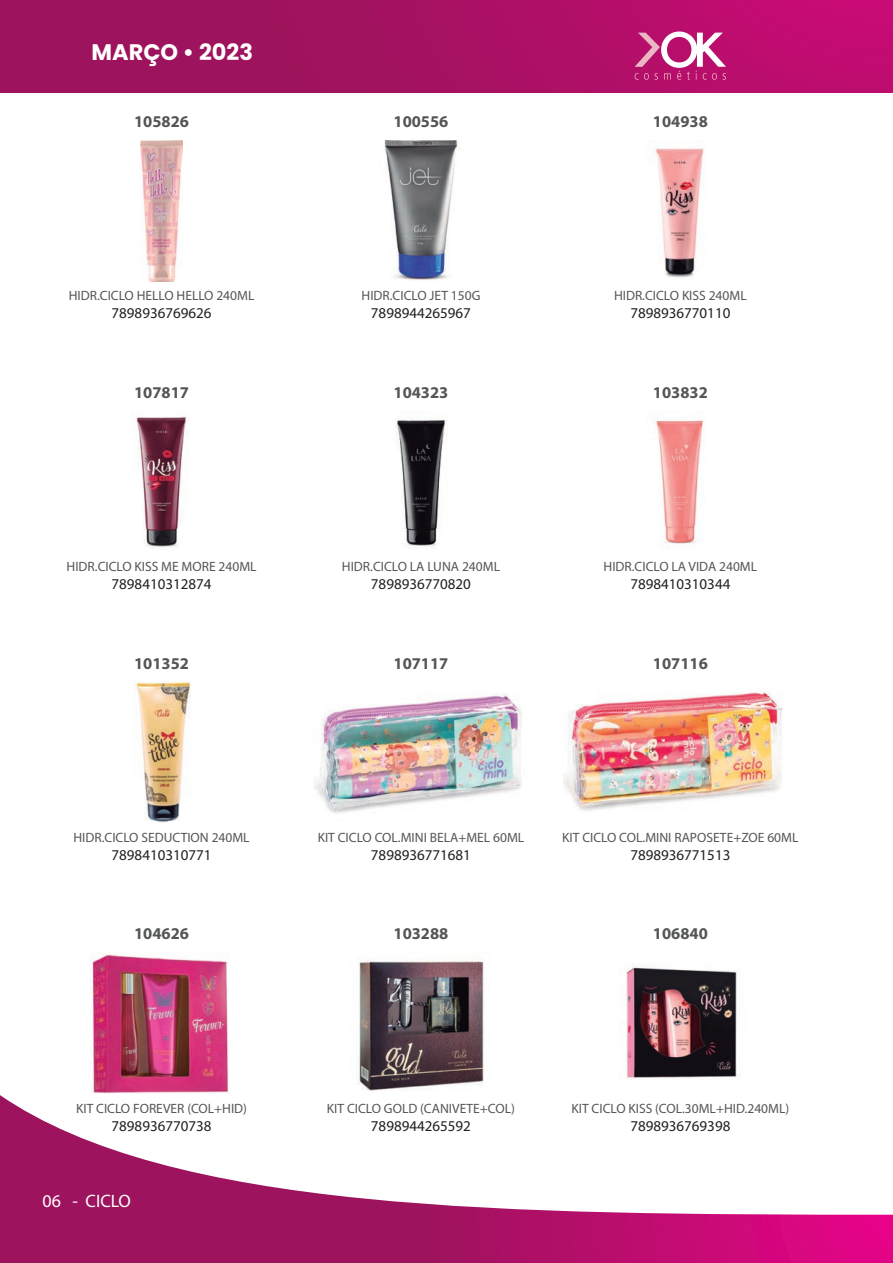
<style>
.page{position:relative;width:893px;height:1263px;background:#fff}
.page>*{position:absolute;margin:0;border:0;box-sizing:border-box;transform-origin:0 0}
.t1{font:700 22.5px "Poppins";color:#fff}
.t2{font:18px "Myriad Pro";color:#fff}
.t3{font:700 16.5px "Myriad Pro";color:#545557}
.t4{font:15px "Myriad Pro";color:#231f20}
.t5{font:13.5px "Myriad Pro";color:#545557}
</style>
<div class="page">
<div style="left:0;top:0;width:893px;height:92px;background:linear-gradient(to right,#951558,#c20c71)"></div>
<svg style="left:0;top:1095px;width:893px;height:168px"></svg>
<svg style="left:635px;top:32px;width:91px;height:48px"></svg>
<img style="left:140px;top:140px;width:43px;height:141px">
<img style="left:384px;top:140px;width:77px;height:140px">
<img style="left:655px;top:140px;width:49px;height:138px">
<img style="left:135px;top:416px;width:52px;height:133px">
<img style="left:395px;top:419px;width:53px;height:130px">
<img style="left:653px;top:419px;width:52px;height:129px">
<img style="left:133px;top:682px;width:57px;height:140px">
<img style="left:314px;top:693px;width:208px;height:121px">
<img style="left:564px;top:692px;width:219px;height:119px">
<img style="left:90px;top:954px;width:139px;height:139px">
<img style="left:357px;top:958px;width:127px;height:133px">
<img style="left:622px;top:964px;width:119px;height:116px">
<h1 class="t1" style="left:91px;top:39px;width:163px">MARÇO • 2023</h1>
<p class="t3" style="left:134px;top:111px;width:56px">105826</p>
<p class="t3" style="left:393px;top:111px;width:56px">100556</p>
<p class="t3" style="left:653px;top:111px;width:56px">104938</p>
<p class="t5" style="left:69px;top:287px;width:187px">HIDR.CICLO HELLO HELLO 240ML</p>
<p class="t4" style="left:112px;top:304px;width:102px">7898936769626</p>
<p class="t5" style="left:361px;top:287px;width:120px">HIDR.CICLO JET 150G</p>
<p class="t4" style="left:371px;top:304px;width:102px">7898944265967</p>
<p class="t5" style="left:614px;top:287px;width:134px">HIDR.CICLO KISS 240ML</p>
<p class="t4" style="left:630px;top:304px;width:102px">7898936770110</p>
<p class="t3" style="left:134px;top:382px;width:56px">107817</p>
<p class="t3" style="left:393px;top:382px;width:56px">104323</p>
<p class="t3" style="left:653px;top:382px;width:56px">103832</p>
<p class="t5" style="left:67px;top:558px;width:191px">HIDR.CICLO KISS ME MORE 240ML</p>
<p class="t4" style="left:112px;top:575px;width:102px">7898410312874</p>
<p class="t5" style="left:342px;top:558px;width:160px">HIDR.CICLO LA LUNA 240ML</p>
<p class="t4" style="left:371px;top:575px;width:102px">7898936770820</p>
<p class="t5" style="left:603px;top:558px;width:155px">HIDR.CICLO LA VIDA 240ML</p>
<p class="t4" style="left:630px;top:575px;width:102px">7898410310344</p>
<p class="t3" style="left:134px;top:652px;width:56px">101352</p>
<p class="t3" style="left:393px;top:652px;width:56px">107117</p>
<p class="t3" style="left:653px;top:652px;width:56px">107116</p>
<p class="t5" style="left:73px;top:829px;width:178px">HIDR.CICLO SEDUCTION 240ML</p>
<p class="t4" style="left:112px;top:845px;width:102px">7898410310771</p>
<p class="t5" style="left:318px;top:829px;width:208px">KIT CICLO COL.MINI BELA+MEL 60ML</p>
<p class="t4" style="left:371px;top:845px;width:102px">7898936771681</p>
<p class="t5" style="left:562px;top:829px;width:238px">KIT CICLO COL.MINI RAPOSETE+ZOE 60ML</p>
<p class="t4" style="left:630px;top:845px;width:102px">7898936771513</p>
<p class="t3" style="left:134px;top:923px;width:56px">104626</p>
<p class="t3" style="left:393px;top:923px;width:56px">103288</p>
<p class="t3" style="left:653px;top:923px;width:56px">106840</p>
<p class="t5" style="left:76px;top:1100px;width:172px">KIT CICLO FOREVER (COL+HID)</p>
<p class="t4" style="left:112px;top:1116px;width:102px">7898936770738</p>
<p class="t5" style="left:327px;top:1100px;width:190px">KIT CICLO GOLD (CANIVETE+COL)</p>
<p class="t4" style="left:371px;top:1116px;width:102px">7898944265592</p>
<p class="t5" style="left:571px;top:1100px;width:219px">KIT CICLO KISS (COL.30ML+HID.240ML)</p>
<p class="t4" style="left:630px;top:1116px;width:102px">7898936769398</p>
<h2 class="t2" style="left:43px;top:1190px;width:90px">06 - CICLO</h2>
</div>
